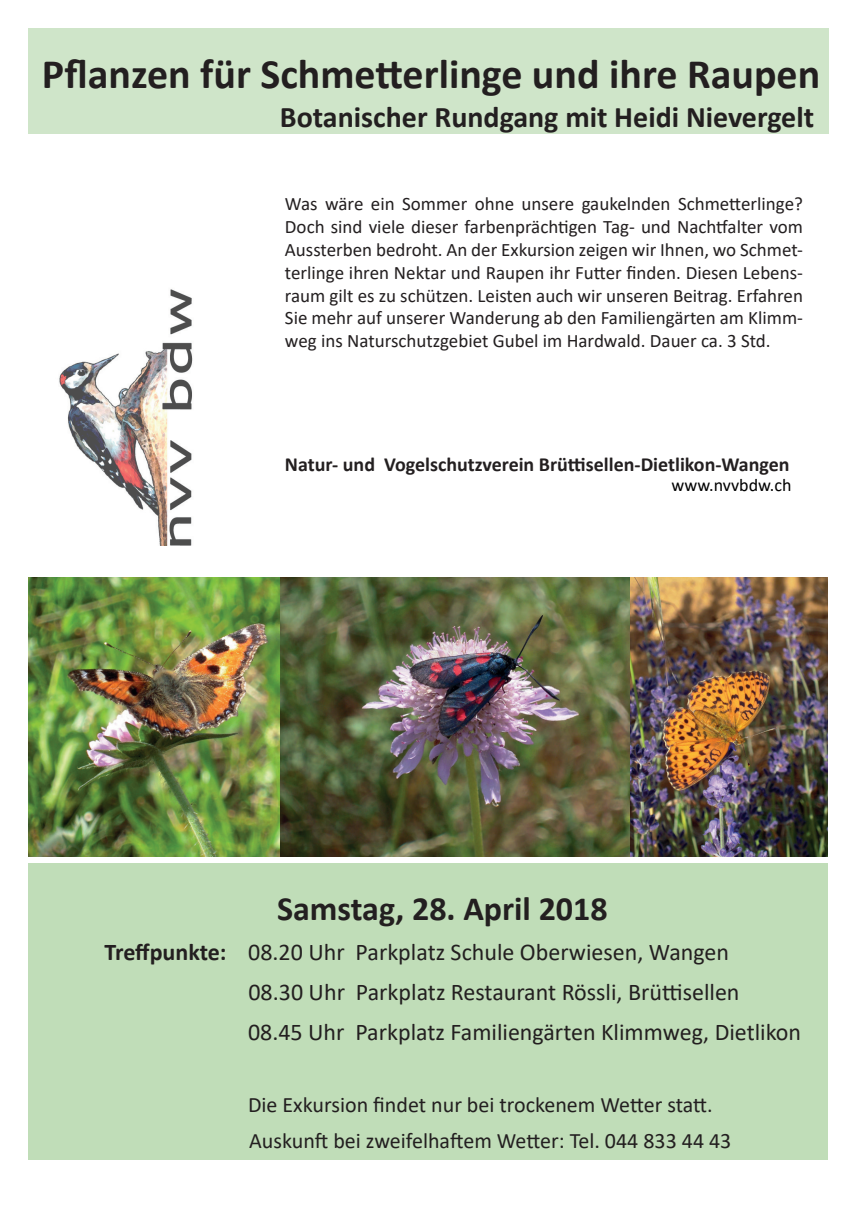
<style>
.page{position:relative;width:862px;height:1214px;background:#fff}
.page>*{position:absolute;margin:0;border:0;box-sizing:border-box;transform-origin:0 0}
.t1{font:700 42px "Calibri";color:#231f20}
.t2{font:700 34px "Calibri";color:#231f20}
.t3{font:700 30px "Calibri";color:#231f20}
.t4{font:24px/40px "Calibri";color:#231f20}
.t5{font:22px/36px "Calibri";color:#231f20}
.t6{font:700 20px "Calibri";color:#231f20}
.t7{font:19px/22.8px "Calibri";color:#231f20;text-align:justify}
.t8{font:18px "Calibri";color:#000}
.s1{font-weight:700}
</style>
<div class="page">
<div style="left:28px;top:28px;width:801px;height:106px;background:#cfe5c9"></div>
<img style="left:59px;top:289px;width:134px;height:256px">
<img style="left:629px;top:577px;width:199px;height:279px">
<div style="left:28px;top:863px;width:800px;height:296px;background:#c0ddb8"></div>
<img style="left:279px;top:577px;width:350px;height:279px">
<img style="left:28px;top:577px;width:251px;height:279px">
<h1 class="t1" style="left:42px;top:44px;width:780px">Pflanzen für Schmetterlinge und ihre Raupen</h1>
<h3 class="t3" style="left:280px;top:95px;width:536px">Botanischer Rundgang mit Heidi Nievergelt</h3>
<p class="t7" style="left:285px;top:192px;width:519px">Was wäre ein Sommer ohne unsere gaukelnden Schmetterlinge?<br>Doch sind viele dieser farbenprächtigen Tag- und Nachtfalter vom Aussterben bedroht. An der Exkursion zeigen wir Ihnen, wo Schmet&shy;terlinge ihren Nektar und Raupen ihr Futter finden. Diesen Lebens&shy;raum gilt es zu schützen. Leisten auch wir unseren Beitrag. Erfahren Sie mehr auf unserer Wanderung ab den Familiengärten am Klimm&shy;weg ins Naturschutzgebiet Gubel im Hardwald. Dauer ca. 3 Std.</p>
<p class="t6" style="left:285px;top:450px;width:506px">Natur- und Vogelschutzverein Brüttisellen-Dietlikon-Wangen</p>
<p class="t8" style="left:671px;top:472px;width:121px">www.nvvbdw.ch</p>
<h2 class="t2" style="left:277px;top:884px;width:332px">Samstag, 28. April 2018</h2>
<p class="t4" style="left:248px;top:931px;width:554px;text-indent:-143px"><span class="s1">Treffpunkte:</span> 08.20 Uhr Parkplatz Schule Oberwiesen, Wangen<br>08.30 Uhr Parkplatz Restaurant Rössli, Brüttisellen<br>08.45 Uhr Parkplatz Familiengärten Klimmweg, Dietlikon</p>
<p class="t5" style="left:248px;top:1086px;width:485px">Die Exkursion findet nur bei trockenem Wetter statt.<br>Auskunft bei zweifelhaftem Wetter: Tel. 044 833 44 43</p>
</div>
